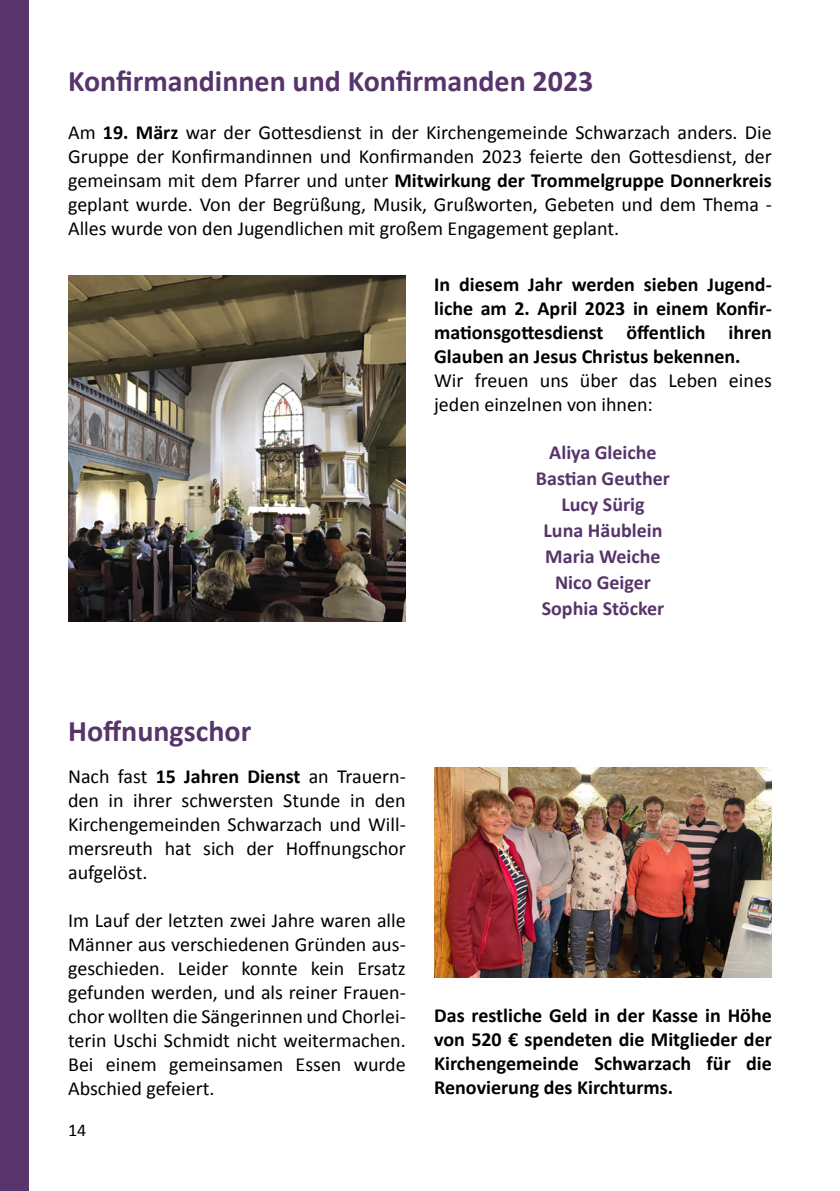
<style>
.page{position:relative;width:840px;height:1191px;background:#fff}
.page>*{position:absolute;margin:0;border:0;box-sizing:border-box;transform-origin:0 0}
.t1{font:700 30px "Calibri";color:#57356b}
.t2{font:20px/24px "Calibri";color:#000;text-align:justify}
.t3{font:700 20px/24px "Calibri";color:#000;text-align:justify}
.t4{font:700 20px/26px "Calibri";color:#57356b;text-align:center}
.t5{font:18px "Calibri";color:#000}
.s1{font-weight:700}
</style>
<div class="page">
<div style="left:0;top:0;width:28px;height:1191px;background:#57356b"></div>
<img style="left:68px;top:276px;width:337px;height:345px">
<img style="left:434px;top:768px;width:337px;height:209px">
<h1 class="t1" style="left:68px;top:59px;width:526px">Konfirmandinnen und Konfirmanden 2023</h1>
<p class="t2" style="left:68px;top:120px;width:705px">Am <span class="s1">19. März</span> war der Gottesdienst in der Kirchengemeinde Schwarzach anders. Die Gruppe der Konfirmandinnen und Konfirmanden 2023 feierte den Gottesdienst, der gemeinsam mit dem Pfarrer und unter <span class="s1">Mitwirkung der Trommelgruppe Donnerkreis </span>geplant wurde. Von der Begrüßung, Musik, Grußworten, Gebeten und dem Thema - Alles wurde von den Jugendlichen mit großem Engagement geplant.</p>
<p class="t3" style="left:434px;top:272px;width:339px">In diesem Jahr werden sieben Jugend&shy;liche am 2. April 2023 in einem Konfir&shy;mationsgottesdienst öffentlich ihren Glauben an Jesus Christus bekennen.</p>
<p class="t2" style="left:434px;top:368px;width:339px">Wir freuen uns über das Leben eines jeden einzelnen von ihnen:</p>
<p class="t4" style="left:535px;top:439px;width:136px">Aliya Gleiche<br>Bastian Geuther<br>Lucy Sürig<br>Luna Häublein<br>Maria Weiche<br>Nico Geiger<br>Sophia Stöcker</p>
<h1 class="t1" style="left:68px;top:710px;width:185px">Hoffnungschor</h1>
<p class="t2" style="left:68px;top:763px;width:339px">Nach fast <span class="s1">15 Jahren Dienst</span> an Trauern&shy;den in ihrer schwersten Stunde in den Kirchengemeinden Schwarzach und Will&shy;mersreuth hat sich der Hoffnungschor aufgelöst.</p>
<p class="t2" style="left:68px;top:907px;width:339px">Im Lauf der letzten zwei Jahre waren alle Männer aus verschiedenen Gründen aus&shy;geschieden. Leider konnte kein Ersatz gefunden werden, und als reiner Frauen&shy;chor wollten die Sängerinnen und Chorlei&shy;terin Uschi Schmidt nicht weitermachen.<br>Bei einem gemeinsamen Essen wurde Abschied gefeiert.</p>
<p class="t5" style="left:68px;top:1118px;width:20px">14</p>
<p class="t3" style="left:434px;top:1002px;width:339px">Das restliche Geld in der Kasse in Höhe von 520 € spendeten die Mitglieder der Kirchengemeinde Schwarzach für die Renovierung des Kirchturms.</p>
</div>
